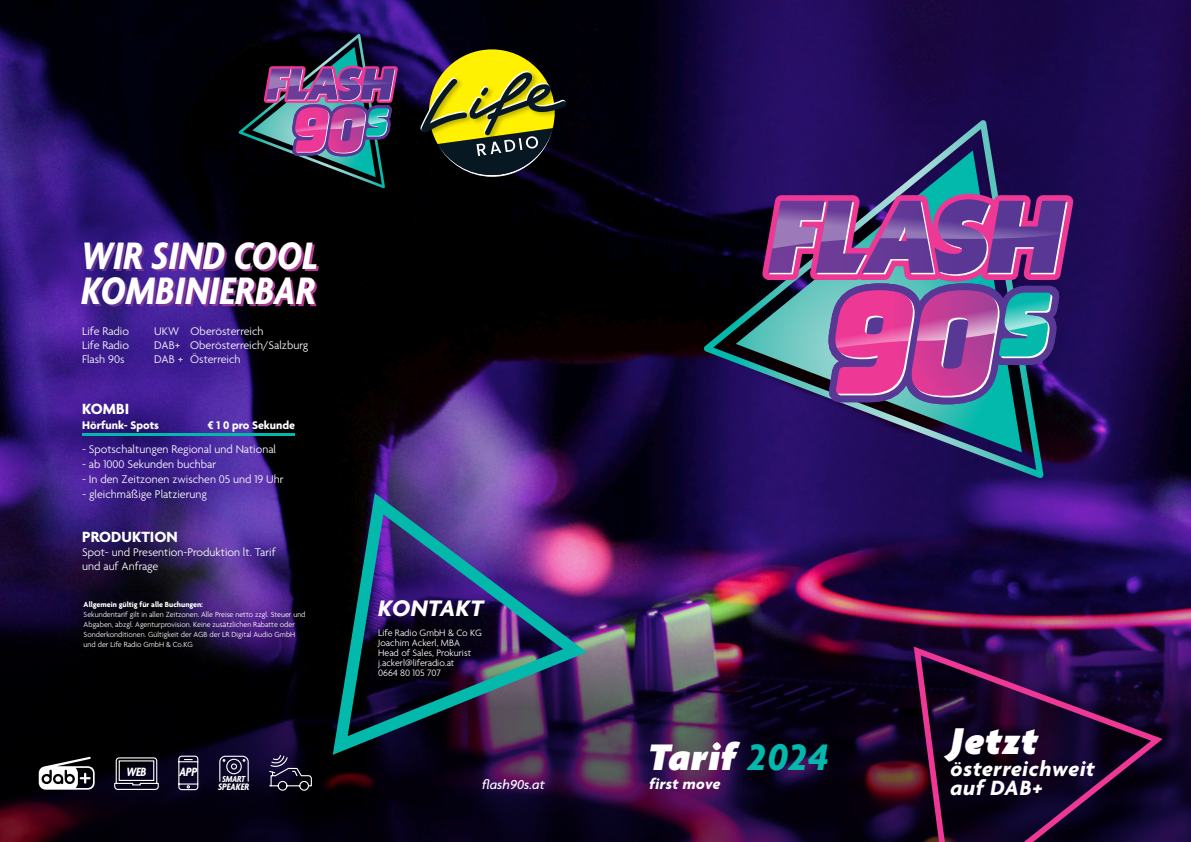
<style>
.page{position:relative;width:1191px;height:842px;background:#fff}
.page>*{position:absolute;margin:0;border:0;box-sizing:border-box;transform-origin:0 0}
.t1{font:italic 700 condensed 41.4px/35.2px "Agenda";letter-spacing:.01em;color:#fff}
.t2{font:italic 900 40.3px "Agenda";letter-spacing:.03em;color:#fff}
.t3{font:italic 900 40px "Agenda";letter-spacing:.03em;color:#fff}
.t4{font:italic 700 24.3px "Agenda";letter-spacing:.02em;color:#fff}
.t5{font:italic 700 22.4px/19.3px "Agenda";letter-spacing:.03em;color:#fff}
.t6{font:700 16px "Agenda";color:#fff}
.t7{font:italic 700 16px "Agenda";letter-spacing:.02em;color:#fff}
.t8{font:italic 500 14px "Agenda";color:#fff}
.t9{font:italic 700 condensed 13px "Agenda";letter-spacing:-.02em;color:#fff}
.t10{font:300 12px/14.4px "Agenda";color:#fff}
.t11{font:700 12px "Agenda";color:#fff}
.t12{font:italic 700 condensed 10.2px "Agenda";color:#fff}
.t13{font:300 10px/10px "Agenda";color:#fff}
.t14{font:italic 700 condensed 9.4px "Agenda";letter-spacing:-.02em;color:#fff}
.t15{font:300 8px/10px "Agenda";color:#fff}
.t16{font:700 8px "Agenda";color:#fff}
.s1{font-weight:700;color:#03b9ac}
</style>
<div class="page">
<img style="left:0;top:0;width:1191px;height:568px">
<img style="left:0;top:568px;width:1191px;height:274px">
<img style="left:325px;top:487px;width:274px;height:277px">
<svg style="left:268px;top:754px;width:44px;height:37px;background:#2b263d"></svg>
<svg style="left:39px;top:757px;width:56px;height:33px"></svg>
<svg style="left:114px;top:757px;width:45px;height:33px"></svg>
<div style="left:119px;top:760px;width:35px;height:21px;border:1px solid #fff"></div>
<svg style="left:178px;top:755px;width:21px;height:36px"></svg>
<svg style="left:219px;top:755px;width:30px;height:27px"></svg>
<hr style="left:82px;top:433px;width:213px;height:3px;background:#03b9ac">
<svg style="left:694px;top:111px;width:354px;height:372px;background:#1d1b55"></svg>
<svg style="left:753px;top:184px;width:329px;height:228px;background:#73518e"></svg>
<svg style="left:234px;top:30px;width:168px;height:178px;background:#362c47"></svg>
<img style="left:418px;top:69px;width:157px;height:75px">
<svg style="left:420px;top:49px;width:147px;height:128px;background:#6a671e"></svg>
<svg style="left:909px;top:643px;width:259px;height:199px;background:#23082f"></svg>
<h1 class="t1" style="left:82px;top:241px;width:238px">WIR SIND COOL<br>KOMBINIERBAR</h1>
<p class="t10" style="left:82px;top:324px;width:48px">Life Radio</p>
<p class="t10" style="left:154px;top:324px;width:111px">UKW Oberösterreich</p>
<p class="t10" style="left:82px;top:339px;width:48px">Life Radio</p>
<p class="t10" style="left:154px;top:339px;width:155px">DAB+ Oberösterreich/Salzburg</p>
<p class="t10" style="left:82px;top:353px;width:44px">Flash 90s</p>
<p class="t10" style="left:154px;top:353px;width:88px">DAB + Österreich</p>
<h3 class="t6" style="left:82px;top:401px;width:48px">KOMBI</h3>
<p class="t11" style="left:82px;top:419px;width:78px">Hörfunk- Spots</p>
<p class="t11" style="left:208px;top:419px;width:89px">€ 1 0 pro Sekunde</p>
<p class="t10" style="left:82px;top:443px;width:195px">- Spotschaltungen Regional und National</p>
<p class="t10" style="left:82px;top:458px;width:135px">- ab 1000 Sekunden buchbar</p>
<p class="t10" style="left:82px;top:473px;width:203px">- In den Zeitzonen zwischen 05 und 19 Uhr</p>
<p class="t10" style="left:82px;top:487px;width:126px">- gleichmäßige Platzierung</p>
<h3 class="t6" style="left:82px;top:528px;width:97px">PRODUKTION</h3>
<p class="t10" style="left:82px;top:546px;width:195px">Spot- und Presention-Produktion lt. Tarif und auf Anfrage</p>
<p class="t16" style="left:84px;top:600px;width:121px">Allgemein gültig für alle Buchungen:</p>
<p class="t15" style="left:84px;top:610px;width:223px">Sekundentarif gilt in allen Zeitzonen. Alle Preise netto zzgl. Steuer und Abgaben, abzgl. Agenturprovision. Keine zusätzlichen Rabatte oder Sonderkonditionen. Gültigkeit der AGB der LR Digital Audio GmbH und der Life Radio GmbH &amp; Co.KG</p>
<p class="t9" style="left:126px;top:764px;width:22px">WEB</p>
<p class="t9" style="left:179px;top:764px;width:19px">APP</p>
<p class="t14" style="left:222px;top:773px;width:24px">SMART</p>
<p class="t12" style="left:218px;top:781px;width:33px">SPEAKER</p>
<h3 class="t4" style="left:378px;top:595px;width:107px">KONTAKT</h3>
<p class="t13" style="left:378px;top:628px;width:105px">Life Radio GmbH &amp; Co KG<br>Joachim Ackerl, MBA<br>Head of Sales, Prokurist j.ackerl@liferadio.at<br>0664 80 105 707</p>
<p class="t8" style="left:482px;top:776px;width:64px">flash90s.at</p>
<h3 class="t3" style="left:648px;top:736px;width:182px">Tarif <span class="s1">2024</span></h3>
<h3 class="t7" style="left:649px;top:776px;width:73px">first move</h3>
<h2 class="t2" style="left:950px;top:719px;width:89px">Jetzt</h2>
<h3 class="t5" style="left:950px;top:761px;width:146px">österreichweit auf DAB+</h3>
</div>
